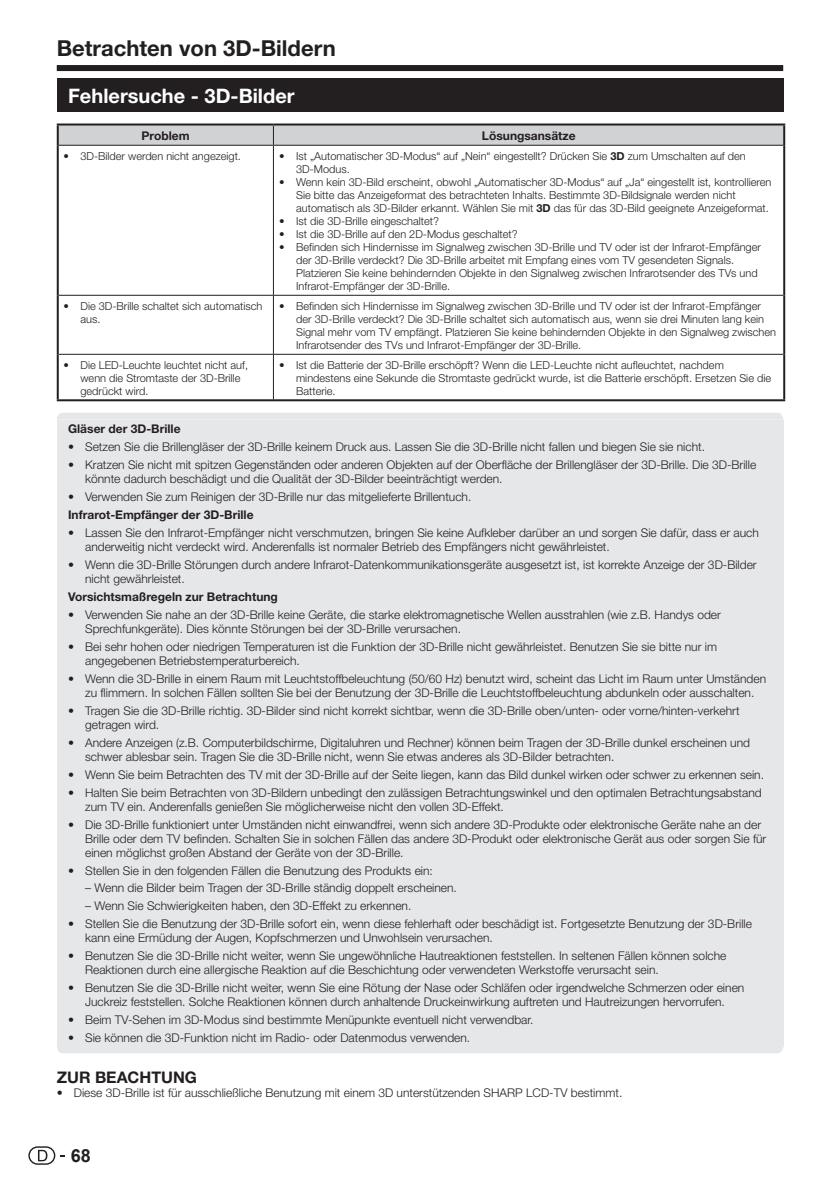
<style>
.page{position:relative;width:840px;height:1191px;background:#fff}
.page>*{position:absolute;margin:0;border:0;box-sizing:border-box;transform-origin:0 0}
.t1{font:700 22px "Helvetica Neue LT";color:#231f20}
.t2{font:700 20px "Helvetica Neue LT";color:#fff}
.t3{font:700 18px "Arial";color:#231f20}
.t4{font:700 16px "Helvetica Neue LT";color:#231f20}
.t5{font:300 12px/14px "Helvetica Neue LT";color:#231f20}
.t6{font:700 12px "Helvetica Neue LT";color:#231f20}
.t7{font:300 11px/13px "Helvetica Neue LT";color:#231f20}
.s1{font-weight:700}
</style>
<div class="page">
<div style="left:57px;top:65px;width:725px;height:6px;background:#231f20"></div>
<div style="left:28px;top:1146px;width:27px;height:18px;border:1px solid #231f20;border-radius:9px"></div>
<svg style="left:38px;top:1149px;width:9px;height:12px"></svg>
<div style="left:57px;top:78px;width:725px;height:34px;background:#231f20"></div>
<svg style="left:59px;top:125px;width:723px;height:20px;background:#cacacc"></svg>
<hr style="left:59px;top:145px;width:214px;height:1px;background:#231f20">
<hr style="left:273px;top:146px;width:1px;height:149px;background:#231f20">
<hr style="left:59px;top:295px;width:723px;height:1px;background:#231f20">
<hr style="left:273px;top:296px;width:1px;height:58px;background:#231f20">
<hr style="left:273px;top:355px;width:1px;height:44px;background:#231f20">
<hr style="left:273px;top:145px;width:509px;height:1px;background:#231f20">
<hr style="left:59px;top:354px;width:723px;height:1px;background:#231f20">
<hr style="left:57px;top:123px;width:216px;height:2px;background:#231f20">
<hr style="left:57px;top:125px;width:2px;height:20px;background:#231f20">
<hr style="left:273px;top:123px;width:511px;height:2px;background:#231f20">
<hr style="left:782px;top:125px;width:2px;height:20px;background:#231f20">
<hr style="left:57px;top:145px;width:2px;height:150px;background:#231f20">
<hr style="left:782px;top:145px;width:2px;height:150px;background:#231f20">
<hr style="left:57px;top:295px;width:2px;height:59px;background:#231f20">
<hr style="left:782px;top:295px;width:2px;height:59px;background:#231f20">
<hr style="left:57px;top:354px;width:2px;height:45px;background:#231f20">
<hr style="left:782px;top:354px;width:2px;height:45px;background:#231f20">
<hr style="left:57px;top:399px;width:727px;height:2px;background:#231f20">
<div style="left:57px;top:420px;width:725px;height:626px;background:#e6e7e9"></div>
<div style="left:57px;top:413px;width:725px;height:7px;background:#e6e7e9"></div>
<div style="left:57px;top:1046px;width:725px;height:7px;background:#e6e7e9"></div>
<h1 class="t1" style="left:57px;top:40px;width:280px">Betrachten von 3D-Bildern</h1>
<h2 class="t2" style="left:68px;top:89px;width:228px">Fehlersuche - 3D-Bilder</h2>
<p class="t6" style="left:141px;top:131px;width:49px">Problem</p>
<p class="t6" style="left:481px;top:131px;width:95px">Lösungsansätze</p>
<p class="t7" style="left:63px;top:150px;width:179px">• 3D-Bilder werden nicht angezeigt.</p>
<p class="t7" style="left:296px;top:150px;width:451px;text-indent:-17px">• Ist „Automatischer 3D-Modus“ auf „Nein“ eingestellt? Drücken Sie <span class="s1">3D</span> zum Umschalten auf den<br>3D-Modus.</p>
<p class="t7" style="left:296px;top:176px;width:476px;text-indent:-17px">• Wenn kein 3D-Bild erscheint, obwohl „Automatischer 3D-Modus“ auf „Ja“ eingestellt ist, kontrollieren<br>Sie bitte das Anzeigeformat des betrachteten Inhalts. Bestimmte 3D-Bildsignale werden nicht automatisch als 3D-Bilder erkannt. Wählen Sie mit <span class="s1">3D</span> das für das 3D-Bild geeignete Anzeigeformat.</p>
<p class="t7" style="left:279px;top:215px;width:161px">• Ist die 3D-Brille eingeschaltet?</p>
<p class="t7" style="left:279px;top:228px;width:240px">• Ist die 3D-Brille auf den 2D-Modus geschaltet?</p>
<p class="t7" style="left:296px;top:241px;width:466px;text-indent:-17px">• Befinden sich Hindernisse im Signalweg zwischen 3D-Brille und TV oder ist der Infrarot-Empfänger der 3D-Brille verdeckt? Die 3D-Brille arbeitet mit Empfang eines vom TV gesendeten Signals.<br>Platzieren Sie keine behindernden Objekte in den Signalweg zwischen Infrarotsender des TVs und Infrarot-Empfänger der 3D-Brille.</p>
<p class="t7" style="left:80px;top:300px;width:183px;text-indent:-17px">• Die 3D-Brille schaltet sich automatisch aus.</p>
<p class="t7" style="left:296px;top:300px;width:481px;text-indent:-17px">• Befinden sich Hindernisse im Signalweg zwischen 3D-Brille und TV oder ist der Infrarot-Empfänger der 3D-Brille verdeckt? Die 3D-Brille schaltet sich automatisch aus, wenn sie drei Minuten lang kein Signal mehr vom TV empfängt. Platzieren Sie keine behindernden Objekte in den Signalweg zwischen Infrarotsender des TVs und Infrarot-Empfänger der 3D-Brille.</p>
<p class="t7" style="left:80px;top:359px;width:169px;text-indent:-17px">• Die LED-Leuchte leuchtet nicht auf, wenn die Stromtaste der 3D-Brille gedrückt wird.</p>
<p class="t7" style="left:296px;top:359px;width:476px;text-indent:-17px">• Ist die Batterie der 3D-Brille erschöpft? Wenn die LED-Leuchte nicht aufleuchtet, nachdem mindestens eine Sekunde die Stromtaste gedrückt wurde, ist die Batterie erschöpft. Ersetzen Sie die<br>Batterie.</p>
<p class="t6" style="left:68px;top:425px;width:114px">Gläser der 3D-Brille</p>
<p class="t5" style="left:68px;top:441px;width:638px">• Setzen Sie die Brillengläser der 3D-Brille keinem Druck aus. Lassen Sie die 3D-Brille nicht fallen und biegen Sie sie nicht.</p>
<p class="t5" style="left:85px;top:459px;width:672px;text-indent:-17px">• Kratzen Sie nicht mit spitzen Gegenständen oder anderen Objekten auf der Oberfläche der Brillengläser der 3D-Brille. Die 3D-Brille könnte dadurch beschädigt und die Qualität der 3D-Bilder beeinträchtigt werden.</p>
<p class="t5" style="left:68px;top:491px;width:404px">• Verwenden Sie zum Reinigen der 3D-Brille nur das mitgelieferte Brillentuch.</p>
<p class="t6" style="left:68px;top:510px;width:187px">Infrarot-Empfänger der 3D-Brille</p>
<p class="t5" style="left:85px;top:527px;width:675px;text-indent:-17px">• Lassen Sie den Infrarot-Empfänger nicht verschmutzen, bringen Sie keine Aufkleber darüber an und sorgen Sie dafür, dass er auch anderweitig nicht verdeckt wird. Anderenfalls ist normaler Betrieb des Empfängers nicht gewährleistet.</p>
<p class="t5" style="left:85px;top:559px;width:672px;text-indent:-17px">• Wenn die 3D-Brille Störungen durch andere Infrarot-Datenkommunikationsgeräte ausgesetzt ist, ist korrekte Anzeige der 3D-Bilder nicht gewährleistet.</p>
<p class="t6" style="left:68px;top:592px;width:211px">Vorsichtsmaßregeln zur Betrachtung</p>
<p class="t5" style="left:85px;top:609px;width:637px;text-indent:-17px">• Verwenden Sie nahe an der 3D-Brille keine Geräte, die starke elektromagnetische Wellen ausstrahlen (wie z.B. Handys oder<br>Sprechfunkgeräte). Dies könnte Störungen bei der 3D-Brille verursachen.</p>
<p class="t5" style="left:85px;top:641px;width:633px;text-indent:-17px">• Bei sehr hohen oder niedrigen Temperaturen ist die Funktion der 3D-Brille nicht gewährleistet. Benutzen Sie sie bitte nur im angegebenen Betriebstemperaturbereich.</p>
<p class="t5" style="left:68px;top:672px;width:699px;text-align:center">• Wenn die 3D-Brille in einem Raum mit Leuchtstoffbeleuchtung (50/60 Hz) benutzt wird, scheint das Licht im Raum unter Umständen zu flimmern. In solchen Fällen sollten Sie bei der Benutzung der 3D-Brille die Leuchtstoffbeleuchtung abdunkeln oder ausschalten.</p>
<p class="t5" style="left:85px;top:704px;width:655px;text-indent:-17px">• Tragen Sie die 3D-Brille richtig. 3D-Bilder sind nicht korrekt sichtbar, wenn die 3D-Brille oben/unten- oder vorne/hinten-verkehrt getragen wird.</p>
<p class="t5" style="left:85px;top:736px;width:666px;text-indent:-17px">• Andere Anzeigen (z.B. Computerbildschirme, Digitaluhren und Rechner) können beim Tragen der 3D-Brille dunkel erscheinen und schwer ablesbar sein. Tragen Sie die 3D-Brille nicht, wenn Sie etwas anderes als 3D-Bilder betrachten.</p>
<p class="t5" style="left:68px;top:768px;width:697px">• Wenn Sie beim Betrachten des TV mit der 3D-Brille auf der Seite liegen, kann das Bild dunkel wirken oder schwer zu erkennen sein.</p>
<p class="t5" style="left:85px;top:786px;width:677px;text-indent:-17px">• Halten Sie beim Betrachten von 3D-Bildern unbedingt den zulässigen Betrachtungswinkel und den optimalen Betrachtungsabstand zum TV ein. Anderenfalls genießen Sie möglicherweise nicht den vollen 3D-Effekt.</p>
<p class="t5" style="left:85px;top:818px;width:682px;text-indent:-17px">• Die 3D-Brille funktioniert unter Umständen nicht einwandfrei, wenn sich andere 3D-Produkte oder elektronische Geräte nahe an der<br>Brille oder dem TV befinden. Schalten Sie in solchen Fällen das andere 3D-Produkt oder elektronische Gerät aus oder sorgen Sie für einen möglichst großen Abstand der Geräte von der 3D-Brille.</p>
<p class="t5" style="left:68px;top:864px;width:366px">• Stellen Sie in den folgenden Fällen die Benutzung des Produkts ein:</p>
<p class="t5" style="left:85px;top:882px;width:373px">– Wenn die Bilder beim Tragen der 3D-Brille ständig doppelt erscheinen.</p>
<p class="t5" style="left:85px;top:900px;width:327px">– Wenn Sie Schwierigkeiten haben, den 3D-Effekt zu erkennen.</p>
<p class="t5" style="left:85px;top:918px;width:668px;text-indent:-17px">• Stellen Sie die Benutzung der 3D-Brille sofort ein, wenn diese fehlerhaft oder beschädigt ist. Fortgesetzte Benutzung der 3D-Brille kann eine Ermüdung der Augen, Kopfschmerzen und Unwohlsein verursachen.</p>
<p class="t5" style="left:85px;top:950px;width:642px;text-indent:-17px">• Benutzen Sie die 3D-Brille nicht weiter, wenn Sie ungewöhnliche Hautreaktionen feststellen. In seltenen Fällen können solche<br>Reaktionen durch eine allergische Reaktion auf die Beschichtung oder verwendeten Werkstoffe verursacht sein.</p>
<p class="t5" style="left:68px;top:982px;width:677px;text-align:center">• Benutzen Sie die 3D-Brille nicht weiter, wenn Sie eine Rötung der Nase oder Schläfen oder irgendwelche Schmerzen oder einen<br>Juckreiz feststellen. Solche Reaktionen können durch anhaltende Druckeinwirkung auftreten und Hautreizungen hervorrufen.</p>
<p class="t5" style="left:68px;top:1014px;width:466px">• Beim TV-Sehen im 3D-Modus sind bestimmte Menüpunkte eventuell nicht verwendbar.</p>
<p class="t5" style="left:68px;top:1032px;width:403px">• Sie können die 3D-Funktion nicht im Radio- oder Datenmodus verwenden.</p>
<h3 class="t4" style="left:57px;top:1071px;width:142px">ZUR BEACHTUNG</h3>
<p class="t5" style="left:57px;top:1086px;width:567px">• Diese 3D-Brille ist für ausschließliche Benutzung mit einem 3D unterstützenden SHARP LCD-TV bestimmt.</p>
<h3 class="t3" style="left:71px;top:1145px;width:22px">68</h3>
</div>
